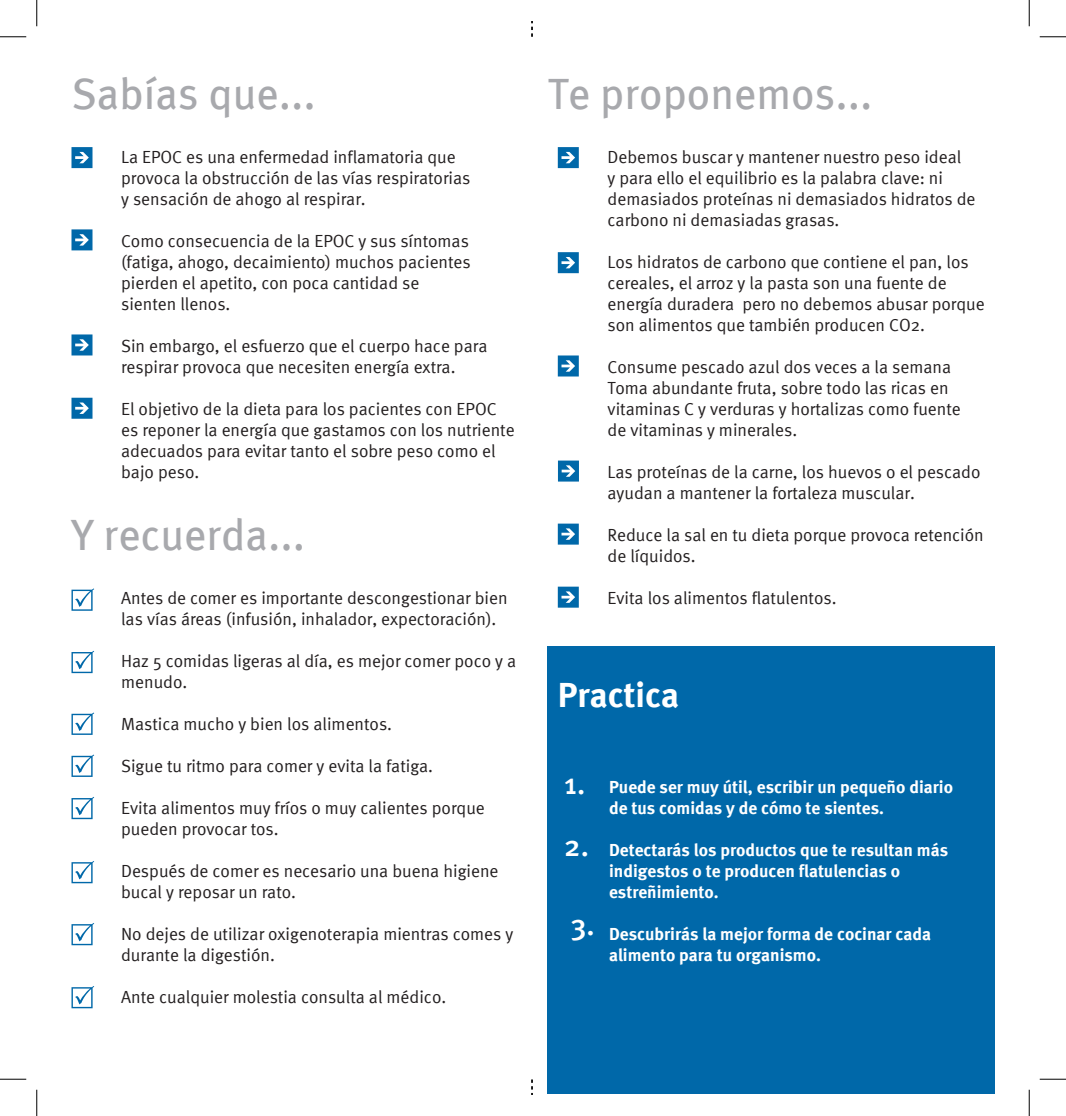
<style>
.page{position:relative;width:1066px;height:1116px;background:#fff}
.page>*{position:absolute;margin:0;border:0;box-sizing:border-box;transform-origin:0 0}
.t1{font:43.75px "Meta";color:#a8a9ad}
.t2{font:700 35px "Meta";color:#fff}
.t3{font:500 29.75px "Meta";color:#fff}
.COPY{font:17.5px/21px "Meta Normal";color:#231f20}
.COPY-2{font:700 17.5px "Meta";color:#fff}
</style>
<div class="page">
<div style="left:548px;top:646px;width:447px;height:447px;background:#0068a9"></div>
<svg style="left:71px;top:588px;width:23px;height:22px"></svg>
<svg style="left:71px;top:650px;width:23px;height:23px"></svg>
<svg style="left:71px;top:712px;width:23px;height:22px"></svg>
<svg style="left:71px;top:754px;width:23px;height:22px"></svg>
<svg style="left:71px;top:796px;width:23px;height:23px"></svg>
<svg style="left:71px;top:861px;width:23px;height:22px"></svg>
<svg style="left:71px;top:923px;width:23px;height:22px"></svg>
<svg style="left:71px;top:986px;width:23px;height:22px"></svg>
<svg style="left:558px;top:147px;width:21px;height:21px"></svg>
<svg style="left:558px;top:252px;width:21px;height:21px"></svg>
<svg style="left:558px;top:355px;width:21px;height:21px"></svg>
<svg style="left:558px;top:460px;width:21px;height:21px"></svg>
<svg style="left:558px;top:523px;width:21px;height:21px"></svg>
<svg style="left:558px;top:586px;width:21px;height:21px"></svg>
<svg style="left:71px;top:147px;width:21px;height:21px"></svg>
<svg style="left:71px;top:229px;width:21px;height:21px"></svg>
<svg style="left:71px;top:334px;width:21px;height:21px"></svg>
<svg style="left:71px;top:397px;width:21px;height:21px"></svg>
<svg style="left:531px;top:22px;width:2px;height:15px"></svg>
<svg style="left:531px;top:1079px;width:2px;height:14px"></svg>
<svg style="left:0;top:36px;width:26px;height:1px"></svg>
<svg style="left:1039px;top:36px;width:27px;height:1px"></svg>
<svg style="left:0;top:1078px;width:26px;height:1px"></svg>
<svg style="left:1039px;top:1078px;width:27px;height:1px"></svg>
<svg style="left:36px;top:0;width:1px;height:26px"></svg>
<svg style="left:36px;top:1089px;width:1px;height:26px"></svg>
<svg style="left:1029px;top:0;width:1px;height:26px"></svg>
<svg style="left:1029px;top:1089px;width:1px;height:26px"></svg>
<p class="t1" style="left:71px;top:68px;width:246px">Sabías que...</p>
<p class="COPY" style="left:121px;top:146px;width:336px">La EPOC es una enfermedad inflamatoria que</p>
<p class="COPY" style="left:121px;top:167px;width:351px">provoca la obstrucción de las vías respiratorias</p>
<p class="COPY" style="left:121px;top:188px;width:246px">y sensación de ahogo al respirar.</p>
<p class="COPY" style="left:121px;top:230px;width:349px">Como consecuencia de la EPOC y sus síntomas</p>
<p class="COPY" style="left:121px;top:251px;width:351px">(fatiga, ahogo, decaimiento) muchos pacientes</p>
<p class="COPY" style="left:121px;top:272px;width:300px">pierden el apetito, con poca cantidad se</p>
<p class="COPY" style="left:121px;top:293px;width:111px">sienten llenos.</p>
<p class="COPY" style="left:121px;top:335px;width:368px">Sin embargo, el esfuerzo que el cuerpo hace para respirar provoca que necesiten energía extra.</p>
<p class="COPY" style="left:121px;top:398px;width:395px">El objetivo de la dieta para los pacientes con EPOC es reponer la energía que gastamos con los nutriente adecuados para evitar tanto el sobre peso como el bajo peso.</p>
<p class="t1" style="left:71px;top:509px;width:235px">Y recuerda...</p>
<p class="COPY" style="left:121px;top:587px;width:388px">Antes de comer es importante descongestionar bien las vías áreas (infusión, inhalador, expectoración).</p>
<p class="COPY" style="left:121px;top:650px;width:396px">Haz 5 comidas ligeras al día, es mejor comer poco y a menudo.</p>
<p class="COPY" style="left:121px;top:713px;width:272px">Mastica mucho y bien los alimentos.</p>
<p class="COPY" style="left:121px;top:755px;width:313px">Sigue tu ritmo para comer y evita la fatiga.</p>
<p class="COPY" style="left:121px;top:797px;width:365px">Evita alimentos muy fríos o muy calientes porque pueden provocar tos.</p>
<p class="COPY" style="left:121px;top:860px;width:379px">Después de comer es necesario una buena higiene bucal y reposar un rato.</p>
<p class="COPY" style="left:121px;top:923px;width:394px">No dejes de utilizar oxigenoterapia mientras comes y durante la digestión.</p>
<p class="COPY" style="left:121px;top:986px;width:327px">Ante cualquier molestia consulta al médico.</p>
<p class="t1" style="left:548px;top:68px;width:326px">Te proponemos...</p>
<p class="COPY" style="left:607px;top:146px;width:369px">Debemos buscar y mantener nuestro peso ideal<br>y para ello el equilibrio es la palabra clave: ni demasiados proteínas ni demasiados hidratos de carbono ni demasiadas grasas.</p>
<p class="COPY" style="left:607px;top:251px;width:362px">Los hidratos de carbono que contiene el pan, los cereales, el arroz y la pasta son una fuente de</p>
<p class="COPY" style="left:607px;top:293px;width:379px">energía duradera pero no debemos abusar porque son alimentos que también producen CO2.</p>
<p class="COPY" style="left:607px;top:356px;width:345px">Consume pescado azul dos veces a la semana</p>
<p class="COPY" style="left:607px;top:377px;width:342px">Toma abundante fruta, sobre todo las ricas en</p>
<p class="COPY" style="left:607px;top:398px;width:355px">vitaminas C y verduras y hortalizas como fuente</p>
<p class="COPY" style="left:607px;top:419px;width:191px">de vitaminas y minerales.</p>
<p class="COPY" style="left:607px;top:461px;width:374px">Las proteínas de la carne, los huevos o el pescado ayudan a mantener la fortaleza muscular.</p>
<p class="COPY" style="left:607px;top:524px;width:378px">Reduce la sal en tu dieta porque provoca retención de líquidos.</p>
<p class="COPY" style="left:607px;top:587px;width:230px">Evita los alimentos flatulentos.</p>
<p class="t2" style="left:558px;top:674px;width:123px">Practica</p>
<p class="t3" style="left:564px;top:766px;width:23px">1.</p>
<p class="t3" style="left:564px;top:828px;width:26px">2.</p>
<p class="t3" style="left:571px;top:907px;width:25px">3.</p>
<p class="COPY-2" style="left:609px;top:776px;width:345px">Puede ser muy útil, escribir un pequeño diario</p>
<p class="COPY-2" style="left:609px;top:797px;width:276px">de tus comidas y de cómo te sientes.</p>
<p class="COPY-2" style="left:609px;top:839px;width:340px">Detectarás los productos que te resultan más</p>
<p class="COPY-2" style="left:609px;top:860px;width:292px">indigestos o te producen flatulencias o</p>
<p class="COPY-2" style="left:609px;top:881px;width:111px">estreñimiento.</p>
<p class="COPY-2" style="left:609px;top:923px;width:323px">Descubrirás la mejor forma de cocinar cada</p>
<p class="COPY-2" style="left:609px;top:944px;width:213px">alimento para tu organismo.</p>
</div>
